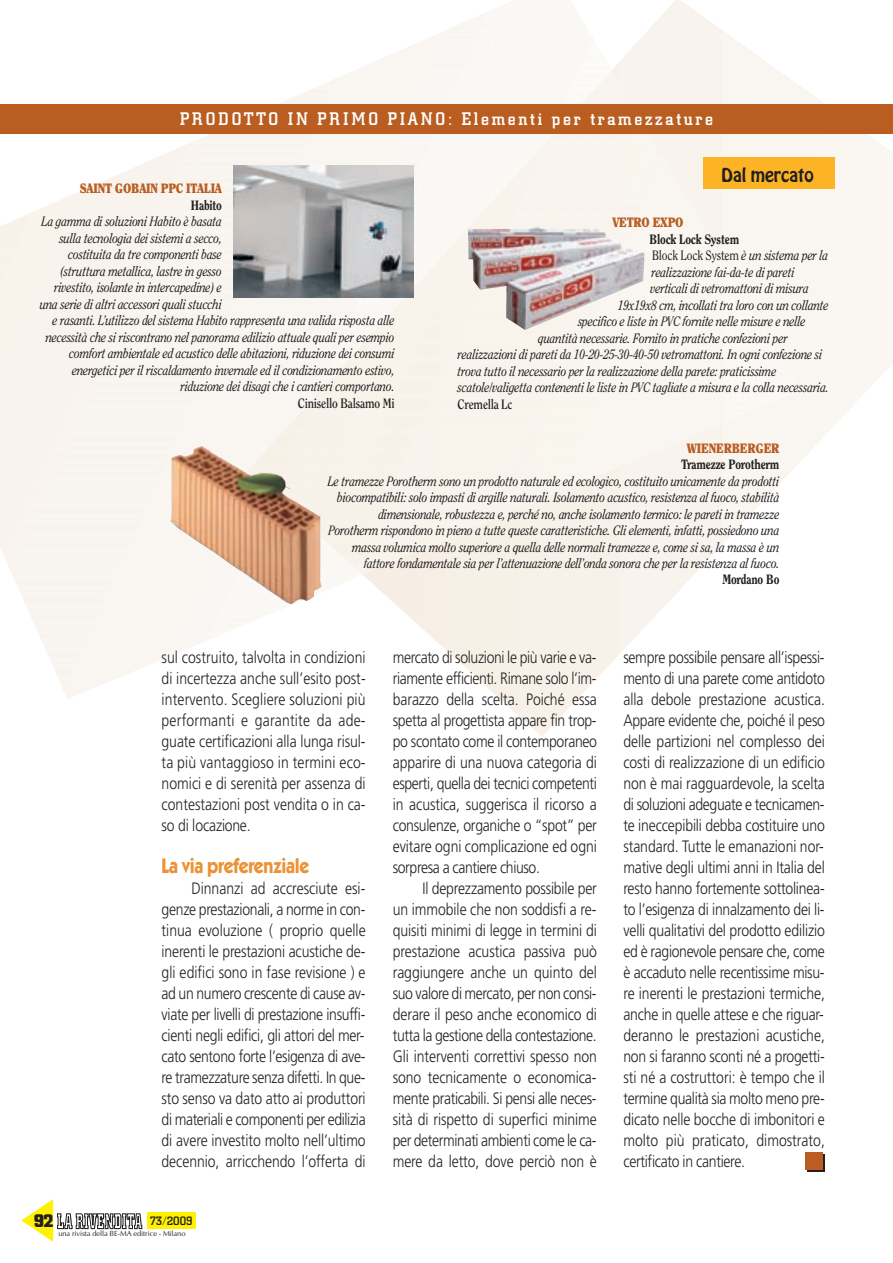
<style>
.page{position:relative;width:893px;height:1263px;background:#fff}
.page>*{position:absolute;margin:0;border:0;box-sizing:border-box;transform-origin:0 0}
.t1{font:700 21px "Itc Kabel";letter-spacing:-.02em;color:#ec9134;scale:.85 1}
.t2{font:500 18px "City";letter-spacing:.15em;color:#fff}
.t3{font:700 18px "City";color:#231f20}
.t4{font:17.1px "Hobo";color:#231f20}
.t5{font:300 16.5px/21px "Frutiger";letter-spacing:-.005em;color:#231f20;text-align:justify;scale:.85 1}
.t6{font:italic 13.5px/16.5px "Clearface";letter-spacing:-.015em;color:#231f20;text-align:right;scale:.85 1}
.t7{font:800 13.5px "Clearface";letter-spacing:-.015em;color:#231f20;scale:.85 1}
.t8{font:900 13.5px "Clearface";letter-spacing:-.015em;color:#b95d21;scale:.85 1}
.t9{font:13.5px "Clearface";letter-spacing:-.015em;color:#231f20;scale:.85 1}
.t10{font:700 13.5px "Clearface";letter-spacing:-.015em;color:#231f20;scale:.85 1}
.t11{font:500 12px "City";color:#231f20}
.t12{font:7.5px "Optima";letter-spacing:-.01em;color:#231f20}
.s1{font-style:italic}
</style>
<div class="page">
<svg style="left:501px;top:0;width:392px;height:736px"></svg>
<img style="left:0;top:0;width:612px;height:699px">
<div style="left:248px;top:70px;width:552px;height:505px;background:#f9f5ef"></div>
<svg style="left:808px;top:1154px;width:17px;height:17px"></svg>
<div style="left:805px;top:1153px;width:17px;height:17px;background:#b95d21"></div>
<div style="left:0;top:104px;width:893px;height:29px;background:#b95d21"></div>
<svg style="left:21px;top:1199px;width:121px;height:43px"></svg>
<div style="left:147px;top:1212px;width:48px;height:16px;background:#fff101"></div>
<img style="left:234px;top:165px;width:179px;height:133px">
<img style="left:468px;top:226px;width:176px;height:104px">
<img style="left:170px;top:446px;width:154px;height:158px">
<div style="left:703px;top:157px;width:132px;height:32px;background:#fcb424"></div>
<p class="t2" style="left:180px;top:112px;width:534px">PRODOTTO IN PRIMO PIANO: Elementi per tramezzature</p>
<p class="t4" style="left:722px;top:168px;width:94px">Dal mercato</p>
<p class="t8" style="left:80px;top:183px;width:169px">SAINT GOBAIN PPC ITALIA</p>
<p class="t7" style="left:191px;top:199px;width:38px">Habito</p>
<p class="t6" style="left:41px;top:214px;width:214px">La gamma di soluzioni Habito è basata</p>
<p class="t6" style="left:59px;top:231px;width:193px">sulla tecnologia dei sistemi a secco,</p>
<p class="t6" style="left:68px;top:247px;width:182px">costituita da tre componenti base</p>
<p class="t6" style="left:60px;top:264px;width:192px">(struttura metallica, lastre in gesso</p>
<p class="t6" style="left:54px;top:280px;width:199px">rivestito, isolante in intercapedine) e</p>
<p class="t6" style="left:40px;top:297px;width:216px">una serie di altri accessori quali stucchi</p>
<p class="t6" style="left:53px;top:313px;width:404px">e rasanti. L’utilizzo del sistema Habito rappresenta una valida risposta alle</p>
<p class="t6" style="left:46px;top:330px;width:412px">necessità che si riscontrano nel panorama edilizio attuale quali per esempio</p>
<p class="t6" style="left:69px;top:346px;width:384px">comfort ambientale ed acustico delle abitazioni, riduzione dei consumi</p>
<p class="t6" style="left:72px;top:363px;width:381px">energetici per il riscaldamento invernale ed il condizionamento estivo,</p>
<p class="t6" style="left:181px;top:379px;width:253px">riduzione dei disagi che i cantieri comportano.</p>
<p class="t10" style="left:298px;top:397px;width:115px">Cinisello Balsamo Mi</p>
<p class="t8" style="left:612px;top:217px;width:85px">VETRO EXPO</p>
<p class="t7" style="left:650px;top:233px;width:107px">Block Lock System</p>
<p class="t9" style="left:652px;top:250px;width:209px">Block Lock System <span class="s1">è un sistema per la</span></p>
<p class="t6" style="left:651px;top:265px;width:170px">realizzazione fai-da-te di pareti</p>
<p class="t6" style="left:650px;top:281px;width:188px">verticali di vetromattoni di misura</p>
<p class="t6" style="left:618px;top:298px;width:249px">19x19x8 cm, incollati tra loro con un collante</p>
<p class="t6" style="left:578px;top:314px;width:269px">specifico e liste in PVC fornite nelle misure e nelle</p>
<p class="t6" style="left:538px;top:331px;width:295px">quantità necessarie. Fornito in pratiche confezioni per</p>
<p class="t6" style="left:458px;top:347px;width:431px">realizzazioni di pareti da 10-20-25-30-40-50 vetromattoni. In ogni confezione si</p>
<p class="t6" style="left:458px;top:364px;width:377px">trova tutto il necessario per la realizzazione della parete: praticissime</p>
<p class="t6" style="left:458px;top:380px;width:438px">scatole/valigetta contenenti le liste in PVC tagliate a misura e la colla necessaria.</p>
<p class="t10" style="left:458px;top:398px;width:66px">Cremella Lc</p>
<p class="t8" style="left:687px;top:442px;width:110px">WIENERBERGER</p>
<p class="t7" style="left:681px;top:459px;width:117px">Tramezze Porotherm</p>
<p class="t6" style="left:328px;top:473px;width:533px">Le tramezze Porotherm sono un prodotto naturale ed ecologico, costituito unicamente da prodotti biocompatibili: solo impasti di argille naturali. Isolamento acustico, resistenza al fuoco, stabilità dimensionale, robustezza e, perché no, anche isolamento termico: le pareti in tramezze Porotherm rispondono in pieno a tutte queste caratteristiche. Gli elementi, infatti, possiedono una massa volumica molto superiore a quella delle normali tramezze e, come si sa, la massa è un fattore fondamentale sia per l’attenuazione dell’onda sonora che per la resistenza al fuoco.</p>
<p class="t7" style="left:722px;top:574px;width:69px">Mordano Bo</p>
<p class="t5" style="left:162px;top:648px;width:242px">sul costruito, talvolta in condizioni di incertezza anche sull’esito post&shy;intervento. Scegliere soluzioni più performanti e garantite da ade&shy;guate certificazioni alla lunga risul&shy;ta più vantaggioso in termini eco&shy;nomici e di serenità per assenza di contestazioni post vendita o in ca&shy;so di locazione.</p>
<p class="t1" style="left:162px;top:858px;width:175px">La via preferenziale</p>
<p class="t5" style="left:162px;top:879px;width:242px;text-indent:30px">Dinnanzi ad accresciute esi&shy;genze prestazionali, a norme in con&shy;tinua evoluzione ( proprio quelle inerenti le prestazioni acustiche de&shy;gli edifici sono in fase revisione ) e ad un numero crescente di cause av&shy;viate per livelli di prestazione insuffi&shy;cienti negli edifici, gli attori del mer&shy;cato sentono forte l’esigenza di ave&shy;re tramezzature senza difetti. In que&shy;sto senso va dato atto ai produttori di materiali e componenti per edilizia di avere investito molto nell’ultimo decennio, arricchendo l’offerta di</p>
<p class="t3" style="left:34px;top:1214px;width:21px">92</p>
<p class="t11" style="left:150px;top:1216px;width:44px">73/2009</p>
<p class="t12" style="left:58px;top:1229px;width:129px">una rivista della BE-MA editrice - Milano</p>
<p class="t5" style="left:393px;top:648px;width:242px">mercato di soluzioni le più varie e va&shy;riamente efficienti. Rimane solo l’im&shy;barazzo della scelta. Poiché essa spetta al progettista appare fin trop&shy;po scontato come il contemporaneo apparire di una nuova categoria di esperti, quella dei tecnici competenti in acustica, suggerisca il ricorso a consulenze, organiche o “spot” per evitare ogni complicazione ed ogni sorpresa a cantiere chiuso.</p>
<p class="t5" style="left:393px;top:879px;width:242px;text-indent:30px">Il deprezzamento possibile per un immobile che non soddisfi a re&shy;quisiti minimi di legge in termini di prestazione acustica passiva può raggiungere anche un quinto del suo valore di mercato, per non consi&shy;derare il peso anche economico di tutta la gestione della contestazione.<br>Gli interventi correttivi spesso non sono tecnicamente o economica&shy;mente praticabili. Si pensi alle neces&shy;sità di rispetto di superfici minime per determinati ambienti come le ca&shy;mere da letto, dove perciò non è</p>
<p class="t5" style="left:623px;top:648px;width:239px">sempre possibile pensare all’ispessi&shy;mento di una parete come antidoto alla debole prestazione acustica.<br>Appare evidente che, poiché il peso delle partizioni nel complesso dei costi di realizzazione di un edificio non è mai ragguardevole, la scelta di soluzioni adeguate e tecnicamen&shy;te ineccepibili debba costituire uno standard. Tutte le emanazioni nor&shy;mative degli ultimi anni in Italia del resto hanno fortemente sottolinea&shy;to l’esigenza di innalzamento dei li&shy;velli qualitativi del prodotto edilizio ed è ragionevole pensare che, come è accaduto nelle recentissime misu&shy;re inerenti le prestazioni termiche, anche in quelle attese e che riguar&shy;deranno le prestazioni acustiche, non si faranno sconti né a progetti&shy;sti né a costruttori: è tempo che il termine qualità sia molto meno pre&shy;dicato nelle bocche di imbonitori e molto più praticato, dimostrato, certificato in cantiere.</p>
</div>
